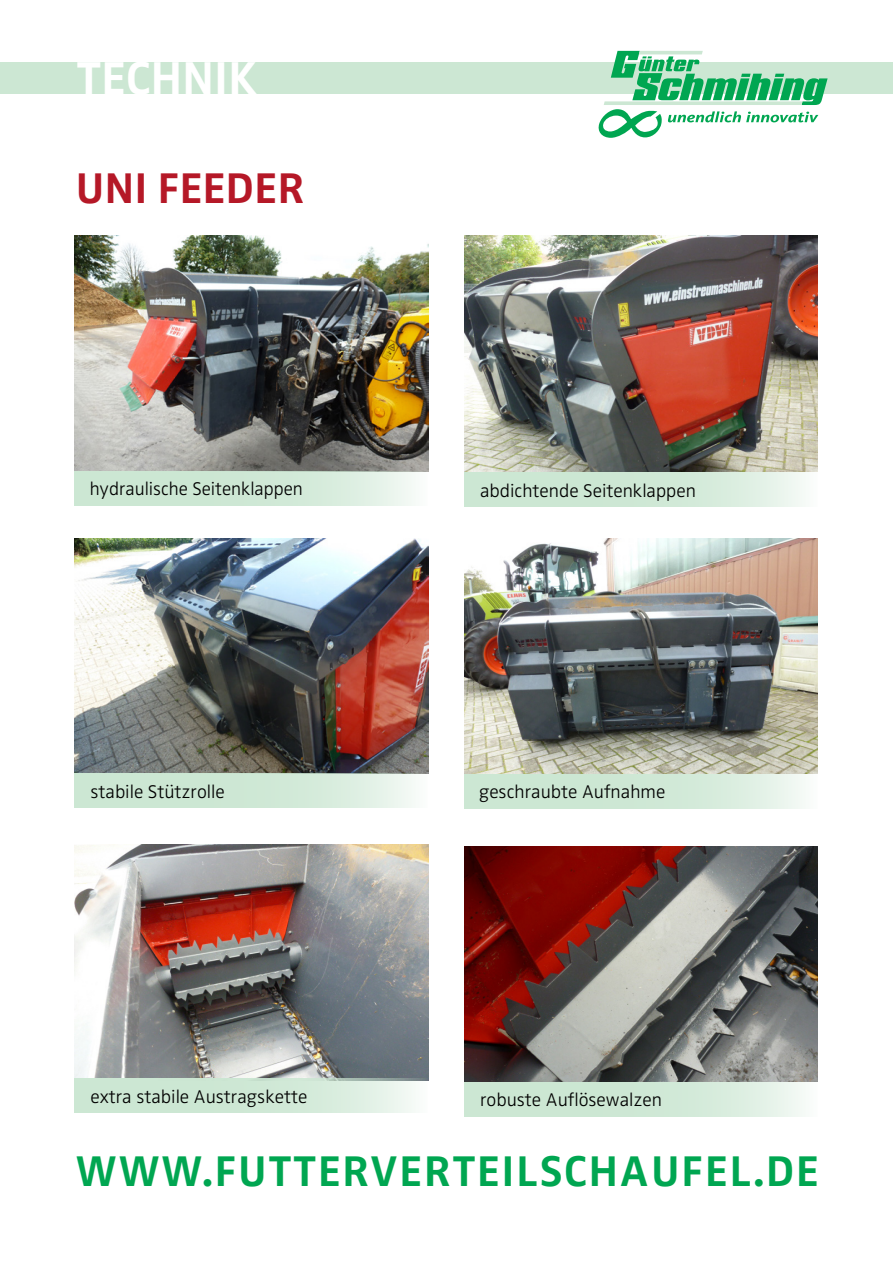
<style>
.page{position:relative;width:893px;height:1263px;background:#fff}
.page>*{position:absolute;margin:0;border:0;box-sizing:border-box;transform-origin:0 0}
.t1{font:700 47.7px "Zwo OT";letter-spacing:.01em;color:#fff}
.t2{font:700 44.4px "Zwo OT";letter-spacing:.045em;color:#00a651}
.t3{font:700 44.4px "Zwo OT";letter-spacing:.01em;color:#b51827}
.t4{font:300 19.05px "Zwo OT";color:#000}
</style>
<div class="page">
<div style="left:0;top:62px;width:893px;height:32px;background:#cce7d3"></div>
<svg style="left:598px;top:51px;width:230px;height:87px"></svg>
<img style="left:74px;top:235px;width:354px;height:236px">
<svg style="left:75px;top:471px;width:353px;height:35px;background:#d4eada"></svg>
<img style="left:464px;top:538px;width:354px;height:236px">
<svg style="left:464px;top:774px;width:339px;height:34px;background:#d3ead9"></svg>
<img style="left:74px;top:844px;width:354px;height:236px">
<svg style="left:75px;top:1078px;width:353px;height:35px;background:#d2e9d8"></svg>
<img style="left:464px;top:846px;width:354px;height:236px">
<svg style="left:464px;top:1082px;width:339px;height:34px;background:#d3ead9"></svg>
<img style="left:74px;top:538px;width:354px;height:235px">
<svg style="left:75px;top:773px;width:353px;height:35px;background:#d4ead9"></svg>
<img style="left:464px;top:235px;width:354px;height:237px">
<svg style="left:464px;top:472px;width:339px;height:35px;background:#d3ead9"></svg>
<h1 class="t1" style="left:77px;top:50px;width:182px">TECHNIK</h1>
<h2 class="t3" style="left:76px;top:162px;width:230px">UNI FEEDER</h2>
<p class="t4" style="left:90px;top:478px;width:215px">hydraulische Seitenklappen</p>
<p class="t4" style="left:90px;top:781px;width:136px">stabile Stützrolle</p>
<p class="t4" style="left:480px;top:480px;width:217px">abdichtende Seitenklappen</p>
<p class="t4" style="left:479px;top:781px;width:188px">geschraubte Aufnahme</p>
<p class="t4" style="left:90px;top:1085px;width:218px">extra stabile Austragskette</p>
<p class="t4" style="left:480px;top:1089px;width:183px">robuste Auflösewalzen</p>
<h2 class="t2" style="left:76px;top:1145px;width:744px">WWW.FUTTERVERTEILSCHAUFEL.DE</h2>
</div>
